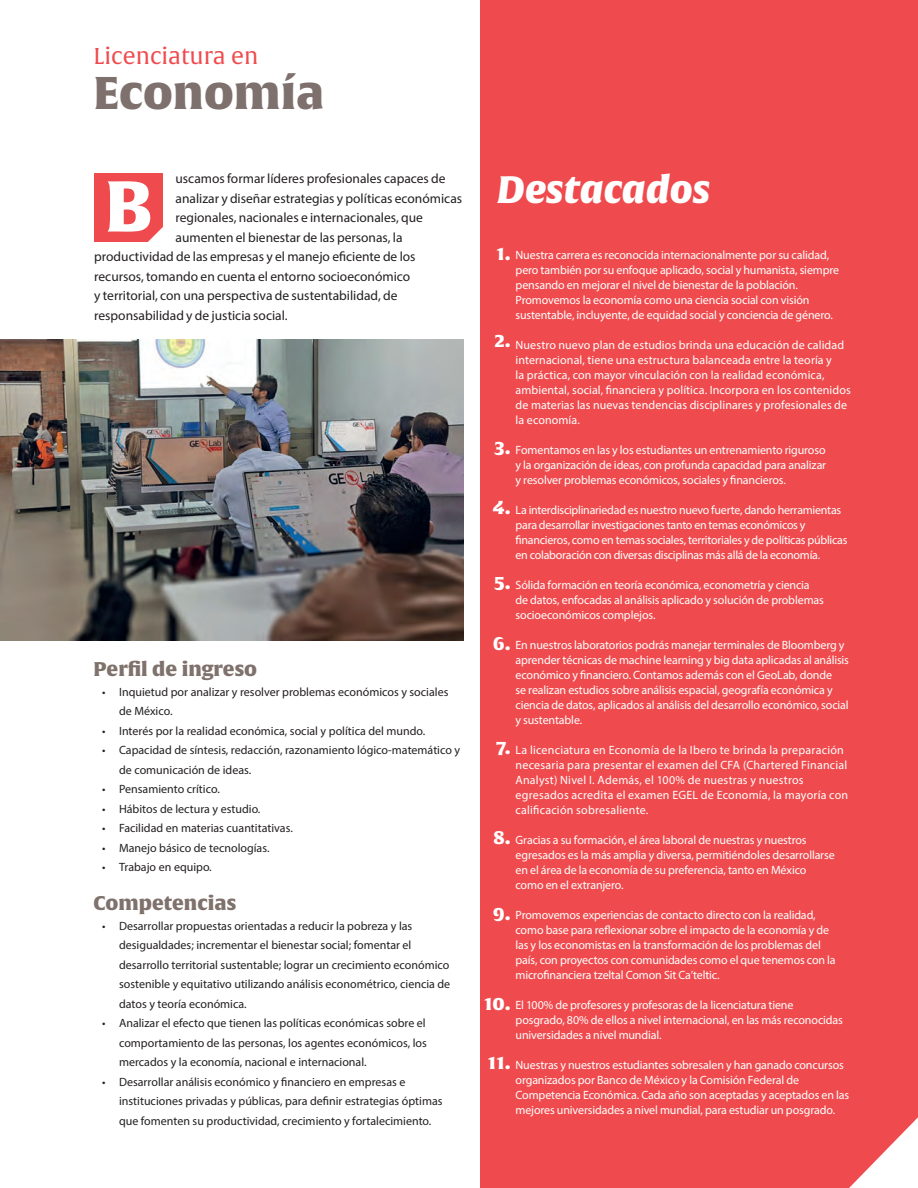
<style>
.page{position:relative;width:918px;height:1188px;background:#fff}
.page>*{position:absolute;margin:0;border:0;box-sizing:border-box;transform-origin:0 0}
.t1{font:70.5px "Alverata Bl";color:#fff}
.t2{font:45px "Alverata Bl";color:#7e706c}
.t3{font:italic 37.5px "Alverata Bl";color:#fff}
.t4{font:22.5px "Alverata";color:#ef4b4e}
.t5{font:19.5px "Alverata Bl";color:#7f716b}
.t6{font:18px "Alverata Bl";color:#fff}
.t7{font:13.5px "Myriad Pro";color:#231f20}
.t8{font:12px/15px "Myriad Pro";letter-spacing:-.01em;color:#fff}
.t9{font:12px/19.5px "Myriad Pro";color:#231f20}
.t10{font:12px/15px "Myriad Pro";letter-spacing:.02em;color:#fff}
.t11{font:12px "Myriad Pro";letter-spacing:.01em;color:#fff}
</style>
<div class="page">
<div style="left:481px;top:0;width:437px;height:1188px;background:#ef4b4e"></div>
<svg style="left:849px;top:1117px;width:69px;height:71px"></svg>
<img style="left:0;top:339px;width:463px;height:301px">
<div style="left:94px;top:173px;width:69px;height:69px;background:#ef4b4e"></div>
<svg style="left:148px;top:227px;width:15px;height:15px"></svg>
<p class="t4" style="left:94px;top:43px;width:166px">Licenciatura en</p>
<p class="t2" style="left:94px;top:64px;width:232px">Economía</p>
<p class="t7" style="left:176px;top:170px;width:272px">uscamos formar líderes profesionales capaces de</p>
<p class="t7" style="left:176px;top:190px;width:288px">analizar y diseñar estrategias y políticas económicas</p>
<p class="t7" style="left:176px;top:209px;width:249px">regionales, nacionales e internacionales, que</p>
<p class="t7" style="left:176px;top:229px;width:229px">aumenten el bienestar de las personas, la</p>
<p class="t7" style="left:94px;top:248px;width:323px">productividad de las empresas y el manejo eficiente de los</p>
<p class="t7" style="left:94px;top:268px;width:317px">recursos, tomando en cuenta el entorno socioeconómico</p>
<p class="t7" style="left:94px;top:287px;width:305px">y territorial, con una perspectiva de sustentabilidad, de</p>
<p class="t7" style="left:94px;top:307px;width:195px">responsabilidad y de justicia social.</p>
<p class="t1" style="left:105px;top:162px;width:49px">B</p>
<p class="t5" style="left:94px;top:657px;width:165px">Perfil de ingreso</p>
<p class="t9" style="left:119px;top:682px;width:331px;text-indent:-17px">• Inquietud por analizar y resolver problemas económicos y sociales de México.</p>
<p class="t9" style="left:102px;top:721px;width:325px">• Interés por la realidad económica, social y política del mundo.</p>
<p class="t9" style="left:119px;top:740px;width:343px;text-indent:-17px">• Capacidad de síntesis, redacción, razonamiento lógico-matemático y de comunicación de ideas.</p>
<p class="t9" style="left:102px;top:779px;width:119px">• Pensamiento crítico.</p>
<p class="t9" style="left:102px;top:799px;width:160px">• Hábitos de lectura y estudio.</p>
<p class="t9" style="left:102px;top:818px;width:192px">• Facilidad en materias cuantitativas.</p>
<p class="t9" style="left:102px;top:838px;width:169px">• Manejo básico de tecnologías.</p>
<p class="t9" style="left:102px;top:857px;width:111px">• Trabajo en equipo.</p>
<p class="t5" style="left:94px;top:891px;width:144px">Competencias</p>
<p class="t9" style="left:119px;top:916px;width:333px;text-indent:-17px">• Desarrollar propuestas orientadas a reducir la pobreza y las desigualdades; incrementar el bienestar social; fomentar el desarrollo territorial sustentable; lograr un crecimiento económico sostenible y equitativo utilizando análisis econométrico, ciencia de datos y teoría económica.</p>
<p class="t9" style="left:119px;top:1013px;width:309px;text-align:justify;text-indent:-17px">• Analizar el efecto que tienen las políticas económicas sobre el comportamiento de las personas, los agentes económicos, los mercados y la economía, nacional e internacional.</p>
<p class="t9" style="left:119px;top:1072px;width:325px;text-indent:-17px">• Desarrollar análisis económico y financiero en empresas e instituciones privadas y públicas, para definir estrategias óptimas que fomenten su productividad, crecimiento y fortalecimiento.</p>
<p class="t3" style="left:497px;top:165px;width:214px">Destacados</p>
<p class="t6" style="left:496px;top:242px;width:16px">1.</p>
<p class="t8" style="left:516px;top:247px;width:315px">Nuestra carrera es reconocida internacionalmente por su calidad,</p>
<p class="t8" style="left:516px;top:262px;width:325px">pero también por su enfoque aplicado, social y humanista, siempre pensando en mejorar el nivel de bienestar de la población.<br>Promovemos la economía como una ciencia social con visión sustentable, incluyente, de equidad social y conciencia de género.</p>
<p class="t11" style="left:516px;top:338px;width:330px">Nuestro nuevo plan de estudios brinda una educación de calidad</p>
<p class="t8" style="left:516px;top:352px;width:318px">internacional, tiene una estructura balanceada entre la teoría y</p>
<p class="t8" style="left:516px;top:367px;width:337px">la práctica, con mayor vinculación con la realidad económica, ambiental, social, financiera y política. Incorpora en los contenidos de materias las nuevas tendencias disciplinares y profesionales de la economía.</p>
<p class="t8" style="left:516px;top:442px;width:312px">Fomentamos en las y los estudiantes un entrenamiento riguroso</p>
<p class="t8" style="left:516px;top:457px;width:312px">y la organización de ideas, con profunda capacidad para analizar</p>
<p class="t8" style="left:516px;top:472px;width:272px">y resolver problemas económicos, sociales y financieros.</p>
<p class="t8" style="left:516px;top:502px;width:333px">La interdisciplinariedad es nuestro nuevo fuerte, dando herramientas para desarrollar investigaciones tanto en temas económicos y financieros, como en temas sociales, territoriales y de políticas públicas en colaboración con diversas disciplinas más allá de la economía.</p>
<p class="t8" style="left:516px;top:577px;width:310px">Sólida formación en teoría económica, econometría y ciencia de datos, enfocadas al análisis aplicado y solución de problemas socioeconómicos complejos.</p>
<p class="t8" style="left:516px;top:637px;width:335px">En nuestros laboratorios podrás manejar terminales de Bloomberg y aprender técnicas de machine learning y big data aplicadas al análisis económico y financiero. Contamos además con el GeoLab, donde<br>se realizan estudios sobre análisis espacial, geografía económica y ciencia de datos, aplicados al análisis del desarrollo económico, social y sustentable.</p>
<p class="t10" style="left:516px;top:742px;width:334px">La licenciatura en Economía de la Ibero te brinda la preparación necesaria para presentar el examen del CFA (Chartered Financial Analyst) Nivel I. Además, el 100% de nuestras y nuestros egresados acredita el examen EGEL de Economía, la mayoría con calificación sobresaliente.</p>
<p class="t8" style="left:516px;top:832px;width:293px">Gracias a su formación, el área laboral de nuestras y nuestros</p>
<p class="t8" style="left:516px;top:847px;width:321px">egresados es la más amplia y diversa, permitiéndoles desarrollarse</p>
<p class="t8" style="left:516px;top:862px;width:292px">en el área de la economía de su preferencia, tanto en México</p>
<p class="t8" style="left:516px;top:877px;width:110px">como en el extranjero.</p>
<p class="t8" style="left:516px;top:907px;width:302px">Promovemos experiencias de contacto directo con la realidad,</p>
<p class="t8" style="left:516px;top:922px;width:322px">como base para reflexionar sobre el impacto de la economía y de las y los economistas en la transformación de los problemas del país, con proyectos con comunidades como el que tenemos con la microfinanciera tzeltal Comon Sit Ca’teltic.</p>
<p class="t8" style="left:516px;top:997px;width:329px">El 100% de profesores y profesoras de la licenciatura tiene posgrado, 80% de ellos a nivel internacional, en las más reconocidas universidades a nivel mundial.</p>
<p class="t8" style="left:516px;top:1057px;width:335px">Nuestras y nuestros estudiantes sobresalen y han ganado concursos organizados por Banco de México y la Comisión Federal de Competencia Económica. Cada año son aceptadas y aceptados en las mejores universidades a nivel mundial, para estudiar un posgrado.</p>
<p class="t6" style="left:495px;top:330px;width:17px">2.</p>
<p class="t6" style="left:495px;top:436px;width:18px">3.</p>
<p class="t6" style="left:493px;top:496px;width:20px">4.</p>
<p class="t6" style="left:494px;top:571px;width:18px">5.</p>
<p class="t6" style="left:493px;top:632px;width:20px">6.</p>
<p class="t6" style="left:496px;top:736px;width:16px">7.</p>
<p class="t6" style="left:493px;top:826px;width:19px">8.</p>
<p class="t6" style="left:493px;top:902px;width:20px">9.</p>
<p class="t6" style="left:484px;top:992px;width:28px">10.</p>
<p class="t6" style="left:488px;top:1051px;width:25px">11.</p>
</div>
